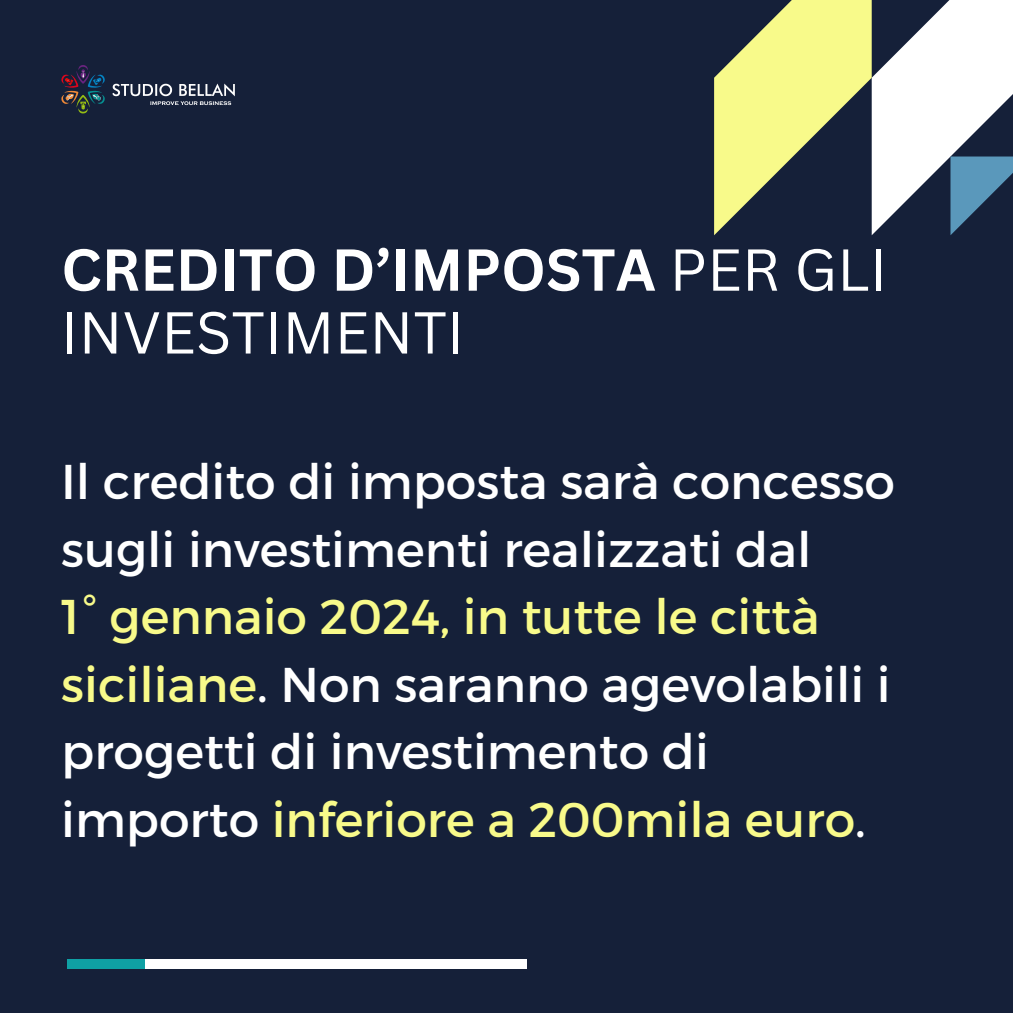
<style>
.page{position:relative;width:1013px;height:1013px;background:#fff}
.page>*{position:absolute;margin:0;border:0;box-sizing:border-box;transform-origin:0 0}
.t1{font:57.75px/62.8px "Canva Sans";color:#fff}
.t2{font:48.75px/67.5px "Montserrat";color:#fff}
.t3{font:48.75px "Montserrat";color:#f8fa8a}
.s1{font-weight:700}
.s2{color:#f8fa8a}
.s3{color:#fff}
</style>
<div class="page">
<div style="left:0;top:0;width:1012px;height:1012px;background:#152039"></div>
<div style="left:67px;top:959px;width:459px;height:9px;background:#fff"></div>
<div style="left:67px;top:959px;width:78px;height:9px;background:#0fa0a4"></div>
<svg style="left:61px;top:65px;width:44px;height:49px"></svg>
<svg style="left:112px;top:84px;width:123px;height:21px"></svg>
<svg style="left:714px;top:0;width:298px;height:235px"></svg>
<p class="t1" style="left:61px;top:237px;width:827px"><span class="s1">CREDITO D’IMPOSTA</span> PER GLI<br>INVESTIMENTI</p>
<p class="t2" style="left:61px;top:445px;width:835px">Il credito di imposta sarà concesso</p>
<p class="t2" style="left:61px;top:513px;width:751px">sugli investimenti realizzati dal</p>
<p class="t2" style="left:61px;top:580px;width:831px"><span class="s2">1° gennaio 2024, in tutte le città siciliane</span>. Non saranno agevolabili i progetti di investimento di</p>
<p class="t3" style="left:61px;top:787px;width:806px"><span class="s3">importo</span> inferiore a 200mila euro<span class="s3">.</span></p>
</div>
